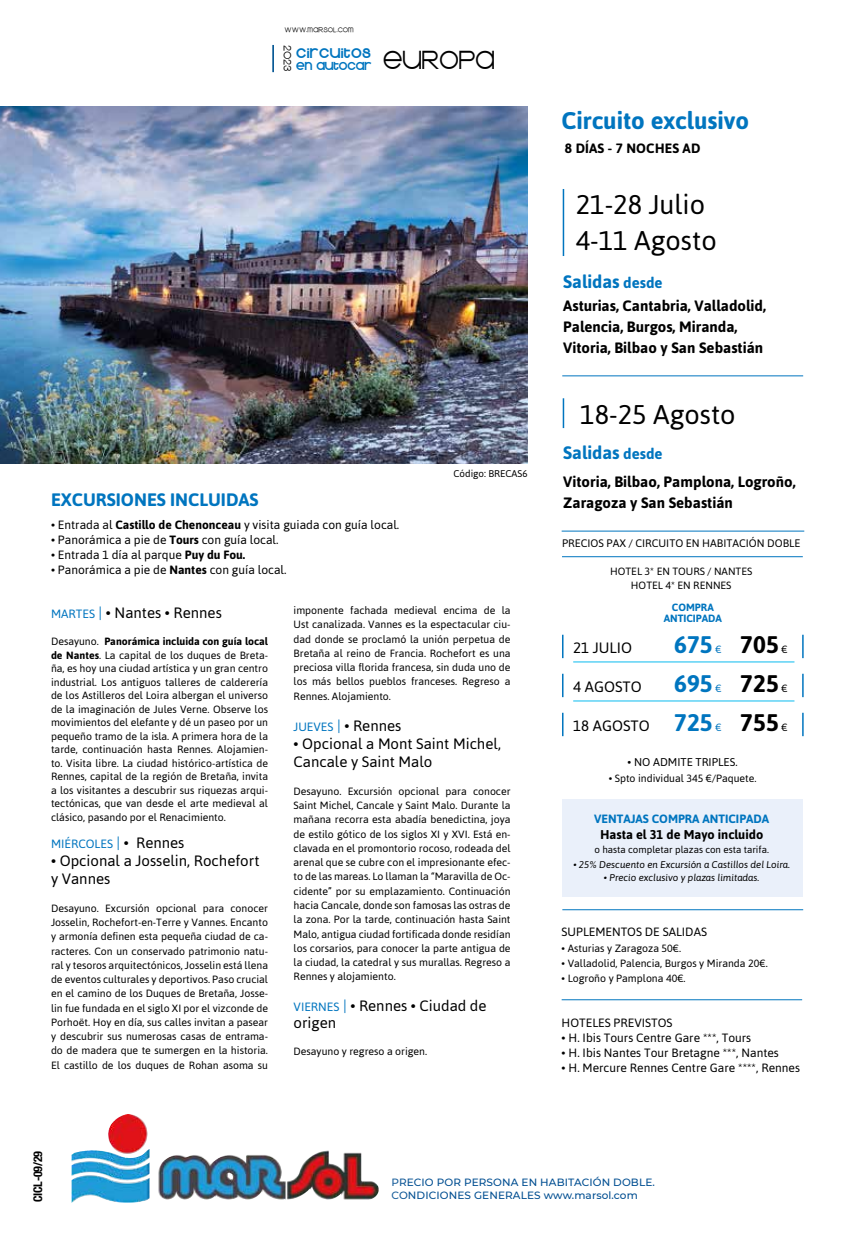
<style>
.page{position:relative;width:851px;height:1234px;background:#fff}
.page>*{position:absolute;margin:0;border:0;box-sizing:border-box;transform-origin:0 0}
.t1{font:31.5px "Kravitz Thermal";color:#000}
.t2{font:27px "Asap";color:#000}
.t3{font:700 24px "Asap";color:#0075bf}
.t4{font:700 24px "Asap";color:#000}
.t5{font:700 18px "Asap";color:#0075bf}
.t6{font:15.75px "Kravitz Extra Thermal";letter-spacing:.025em;color:#0075bf}
.t7{font:15px/18px "Asap";color:#000}
.t8{font:700 15px/21px "Asap";color:#000}
.t9{font:700 13.5px "Asap";letter-spacing:.01em;color:#000}
.t10{font:12.9px "Kravitz Extra Thermal";letter-spacing:-.01em;color:#0075bf}
.t11{font:12.9px "Kravitz Thermal";color:#000}
.t12{font:700 12.75px "Asap";color:#000}
.t13{font:12px "Asap";color:#000}
.t14{font:700 12px "Asap";color:#0075bf}
.t15{font:12px "Asap";color:#0075bf}
.t16{font:700 condensed 12px "Helvetica Neue LT Std";letter-spacing:-.02em;color:#000}
.t17{font:11.25px "Asap";color:#000}
.t18{font:10.8px "Asap";color:#000}
.t19{font:10.5px/14.2px "Asap";color:#000;text-align:justify}
.t20{font:500 10.5px "Montserrat";letter-spacing:.01em;color:#004e91}
.t21{font:700 10.5px/11.2px "Asap";color:#0075bf;text-align:center}
.t22{font:10.5px "Asap";color:#0075bf}
.t23{font:italic 9.75px "Asap";color:#000}
.t24{font:9.75px "Asap";color:#000}
.t25{font:8.4px "Kravitz Thermal";letter-spacing:.03em;color:#000}
.s1{font-weight:700}
.s2{font-size:12px;color:#0075bf}
.s3{color:#0075bf}
.s4{font-size:15px}
.s5{font-size:15px;color:#000}
.s6{font-weight:700;font-size:24px;color:#0075bf}
</style>
<div class="page">
<div style="left:34px;top:1078px;width:397px;height:155px;background:#fff;opacity:.5"></div>
<img style="left:108px;top:1113px;width:42px;height:41px">
<hr style="left:272px;top:45px;width:2px;height:27px;background:#005492">
<img style="left:0;top:106px;width:527px;height:357px">
<hr style="left:561px;top:530px;width:243px;height:1px;background:#0075bf">
<hr style="left:562px;top:556px;width:240px;height:1px;background:#0075bf">
<svg style="left:562px;top:634px;width:1px;height:24px"></svg>
<svg style="left:562px;top:673px;width:1px;height:24px"></svg>
<svg style="left:562px;top:712px;width:1px;height:24px"></svg>
<svg style="left:802px;top:634px;width:1px;height:24px"></svg>
<svg style="left:802px;top:673px;width:1px;height:24px"></svg>
<svg style="left:802px;top:712px;width:1px;height:24px"></svg>
<hr style="left:573px;top:661px;width:221px;height:1px;background:#0bbbef">
<hr style="left:573px;top:700px;width:221px;height:1px;background:#0bbbef">
<hr style="left:562px;top:909px;width:241px;height:1px;background:#0075bf">
<hr style="left:562px;top:189px;width:2px;height:67px;background:#0075bf">
<hr style="left:562px;top:398px;width:2px;height:30px;background:#0075bf">
<hr style="left:562px;top:375px;width:241px;height:1px;background:#0075bf">
<hr style="left:561px;top:999px;width:241px;height:1px;background:#0075bf">
<div style="left:561px;top:798px;width:241px;height:98px;background:#eaf0fa"></div>
<p class="t25" style="left:284px;top:26px;width:71px">www.marsol.com</p>
<p class="t11" style="left:294px;top:45px;width:27px;rotate:90deg">2023</p>
<h3 class="t6" style="left:296px;top:43px;width:76px">circuitos</h3>
<p class="t10" style="left:296px;top:58px;width:77px">en autocar</p>
<h1 class="t1" style="left:382px;top:43px;width:113px">Europa</h1>
<h3 class="t5" style="left:51px;top:489px;width:209px">EXCURSIONES INCLUIDAS</h3>
<p class="t24" style="left:453px;top:468px;width:75px">Código: BRECAS6</p>
<p class="t13" style="left:51px;top:518px;width:350px">• Entrada al <span class="s1">Castillo de Chenonceau</span> y visita guiada con guía local.</p>
<p class="t13" style="left:51px;top:533px;width:229px">• Panorámica a pie de <span class="s1">Tours</span> con guía local.</p>
<p class="t13" style="left:51px;top:548px;width:196px">• Entrada 1 día al parque <span class="s1">Puy du Fou.</span></p>
<p class="t13" style="left:51px;top:563px;width:237px">• Panorámica a pie de <span class="s1">Nantes</span> con guía local.</p>
<h3 class="t7" style="left:51px;top:603px;width:172px"><span class="s2">MARTES</span> <span class="s3">|</span> • Nantes • Rennes</h3>
<p class="t19" style="left:51px;top:634px;width:218px;line-height:13.5px">Desayuno. <span class="s1">Panorámica incluida con guía local de Nantes</span>. La capital de los duques de Breta&shy;ña, es hoy una ciudad artística y un gran centro industrial. Los antiguos talleres de calderería de los Astilleros del Loira albergan el universo de la imaginación de Jules Verne. Observe los movimientos del elefante y dé un paseo por un pequeño tramo de la isla. A primera hora de la tarde, continuación hasta Rennes. Alojamien&shy;to. Visita libre. La ciudad histórico-artística de Rennes, capital de la región de Bretaña, invita a los visitantes a descubrir sus riquezas arqui&shy;tectónicas, que van desde el arte medieval al clásico, pasando por el Renacimiento.</p>
<p class="t15" style="left:51px;top:836px;width:135px">MIÉRCOLES <span class="s4">|</span> <span class="s5">• Rennes</span></p>
<h3 class="t7" style="left:51px;top:851px;width:210px">• Opcional a Josselin, Rochefort y Vannes</h3>
<p class="t19" style="left:51px;top:900px;width:218px">Desayuno. Excursión opcional para conocer Josselin, Rochefort-en-Terre y Vannes. Encanto y armonía definen esta pequeña ciudad de ca&shy;racteres. Con un conservado patrimonio natu&shy;ral y tesoros arquitectónicos, Josselin está llena de eventos culturales y deportivos. Paso crucial en el camino de los Duques de Bretaña, Josse&shy;lin fue fundada en el siglo XI por el vizconde de Porhoët. Hoy en día, sus calles invitan a pasear y descubrir sus numerosas casas de entrama&shy;do de madera que te sumergen en la historia.<br>El castillo de los duques de Rohan asoma su</p>
<p class="t19" style="left:293px;top:603px;width:218px">imponente fachada medieval encima de la Ust canalizada. Vannes es la espectacular ciu&shy;dad donde se proclamó la unión perpetua de Bretaña al reino de Francia. Rochefort es una preciosa villa florida francesa, sin duda uno de los más bellos pueblos franceses. Regreso a Rennes. Alojamiento.</p>
<h3 class="t7" style="left:293px;top:716px;width:109px"><span class="s2">JUEVES</span> <span class="s3">|</span> • Rennes</h3>
<h3 class="t7" style="left:293px;top:734px;width:209px">• Opcional a Mont Saint Michel,<br>Cancale y Saint Malo</h3>
<p class="t19" style="left:293px;top:783px;width:218px">Desayuno. Excursión opcional para conocer Saint Michel, Cancale y Saint Malo. Durante la mañana recorra esta abadía benedictina, joya de estilo gótico de los siglos XI y XVI. Está en&shy;clavada en el promontorio rocoso, rodeada del arenal que se cubre con el impresionante efec&shy;to de las mareas. Lo llaman la “Maravilla de Oc&shy;cidente” por su emplazamiento. Continuación hacia Cancale, donde son famosas las ostras de la zona. Por la tarde, continuación hasta Saint Malo, antigua ciudad fortificada donde residían los corsarios, para conocer la parte antigua de la ciudad, la catedral y sus murallas. Regreso a Rennes y alojamiento.</p>
<h3 class="t7" style="left:293px;top:997px;width:194px;line-height:16.5px"><span class="s2">VIERNES</span> <span class="s3">|</span> • Rennes • Ciudad de origen</h3>
<p class="t19" style="left:293px;top:1043px;width:135px">Desayuno y regreso a origen.</p>
<h3 class="t3" style="left:561px;top:106px;width:189px">Circuito exclusivo</h3>
<p class="t9" style="left:565px;top:141px;width:137px">8 DÍAS - 7 NOCHES AD</p>
<h2 class="t2" style="left:575px;top:188px;width:131px">21-28 Julio</h2>
<h2 class="t2" style="left:575px;top:224px;width:142px">4-11 Agosto</h2>
<h3 class="t5" style="left:563px;top:271px;width:101px">Salidas <span class="s4">desde</span></h3>
<h3 class="t8" style="left:563px;top:295px;width:204px">Asturias, Cantabria, Valladolid,<br>Palencia, Burgos, Miranda,<br>Vitoria, Bilbao y San Sebastián</h3>
<h2 class="t2" style="left:580px;top:398px;width:157px">18-25 Agosto</h2>
<h3 class="t5" style="left:563px;top:442px;width:101px">Salidas <span class="s4">desde</span></h3>
<h3 class="t8" style="left:563px;top:470px;width:234px">Vitoria, Bilbao, Pamplona, Logroño,<br>Zaragoza y San Sebastián</h3>
<p class="t18" style="left:562px;top:537px;width:240px">PRECIOS PAX / CIRCUITO EN HABITACIÓN DOBLE</p>
<p class="t19" style="left:610px;top:564px;width:144px;line-height:13.5px;text-align:center">HOTEL 3* EN TOURS / NANTES<br>HOTEL 4* EN RENNES</p>
<p class="t21" style="left:663px;top:601px;width:60px">COMPRA<br>ANTICIPADA</p>
<h3 class="t7" style="left:573px;top:638px;width:60px">21 JULIO</h3>
<h3 class="t3" style="left:674px;top:630px;width:40px">675</h3>
<p class="t22" style="left:715px;top:643px;width:8px">€</p>
<h3 class="t4" style="left:740px;top:630px;width:40px">705</h3>
<p class="t19" style="left:781px;top:642px;width:8px">€</p>
<h3 class="t7" style="left:573px;top:677px;width:70px">4 AGOSTO</h3>
<h3 class="t3" style="left:674px;top:669px;width:40px">695</h3>
<p class="t22" style="left:715px;top:682px;width:8px">€</p>
<h3 class="t4" style="left:740px;top:669px;width:40px">725</h3>
<p class="t19" style="left:781px;top:681px;width:8px">€</p>
<h3 class="t7" style="left:573px;top:716px;width:141px">18 AGOSTO <span class="s6">725</span></h3>
<p class="t22" style="left:715px;top:721px;width:8px">€</p>
<h3 class="t4" style="left:740px;top:708px;width:40px">755</h3>
<p class="t19" style="left:781px;top:720px;width:8px">€</p>
<p class="t17" style="left:627px;top:755px;width:111px">• NO ADMITE TRIPLES.</p>
<p class="t19" style="left:608px;top:771px;width:149px">• Spto individual 345 €/Paquete.</p>
<p class="t14" style="left:594px;top:811px;width:176px">VENTAJAS COMPRA ANTICIPADA</p>
<p class="t12" style="left:600px;top:827px;width:165px">Hasta el 31 de Mayo incluido</p>
<p class="t24" style="left:594px;top:843px;width:176px">o hasta completar plazas con esta tarifa.</p>
<p class="t23" style="left:573px;top:857px;width:218px">• 25% Descuento en Excursión a Castillos del Loira.</p>
<p class="t23" style="left:604px;top:870px;width:157px">• Precio exclusivo y plazas limitadas.</p>
<p class="t13" style="left:561px;top:924px;width:147px">SUPLEMENTOS DE SALIDAS</p>
<p class="t19" style="left:561px;top:941px;width:121px">• Asturias y Zaragoza 50€.</p>
<p class="t19" style="left:561px;top:956px;width:207px">• Valladolid, Palencia, Burgos y Miranda 20€.</p>
<p class="t19" style="left:561px;top:971px;width:125px">• Logroño y Pamplona 40€.</p>
<p class="t13" style="left:561px;top:1015px;width:112px">HOTELES PREVISTOS</p>
<p class="t13" style="left:561px;top:1030px;width:191px">• H. Ibis Tours Centre Gare ***, Tours</p>
<p class="t13" style="left:561px;top:1045px;width:219px">• H. Ibis Nantes Tour Bretagne ***, Nantes</p>
<p class="t13" style="left:561px;top:1060px;width:240px">• H. Mercure Rennes Centre Gare ****, Rennes</p>
<p class="t16" style="left:30px;top:1201px;width:52px;rotate:-90deg">CICL-09/29</p>
<p class="t20" style="left:391px;top:1174px;width:265px">PRECIO POR PERSONA EN HABITACIÓN DOBLE.</p>
<p class="t20" style="left:391px;top:1187px;width:248px">CONDICIONES GENERALES www.marsol.com</p>
</div>
